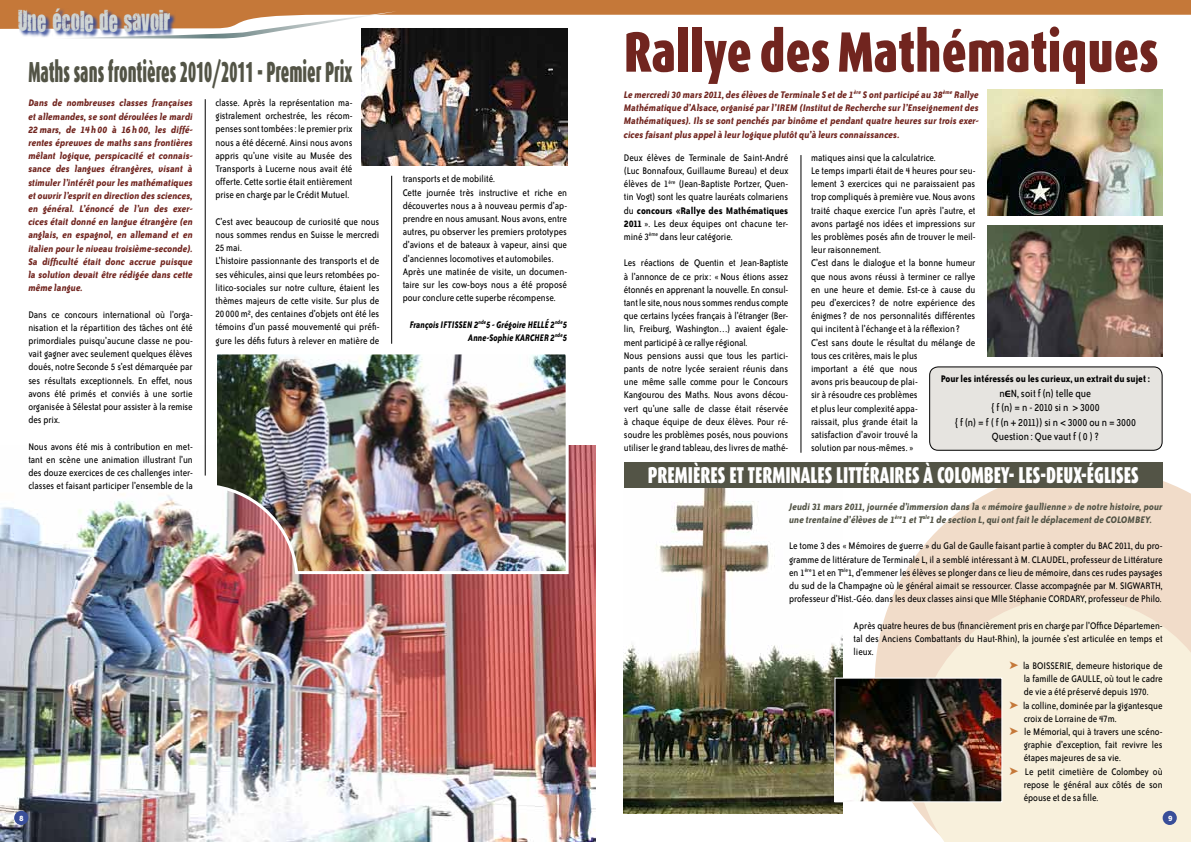
<style>
.page{position:relative;width:1191px;height:842px;background:#fff}
.page>*{position:absolute;margin:0;border:0;box-sizing:border-box;transform-origin:0 0}
.t1{font:900 57px "Dax";color:#71251f;scale:.9 1}
.t2{font:900 29px "Dax";color:#535446;scale:.6 1}
.t3{font:24px "You Are Loved";color:#cfd5d5;scale:.85 1}
.t4{font:900 23px "Dax";color:#fff;scale:.8 1}
.t5{font:12px/14.4px "Bailey Sans ITC";color:#000;text-align:center;scale:.9 1}
.t6{font:11px/13.2px "Bailey Sans ITC";color:#000;text-align:justify;scale:.9 1}
.t7{font:italic 700 11px/13.2px "Bailey Sans ITC";color:#71251f;text-align:justify;scale:.9 1}
.t8{font:italic 700 11px/13.2px "Bailey Sans ITC";color:#535446;scale:.9 1}
.t9{font:italic 700 11px/13.2px "Bailey Sans ITC";color:#000;scale:.8 1}
.t10{font:700 11px "Bailey Sans ITC";color:#000;scale:.9 1}
.t11{font:700 9px "Bailey Sans ITC";color:#fff}
.t12{font:italic 700 6.4px "Bailey Sans ITC";color:#000;scale:.8 1}
.s1{font-size:11px}
.s2{font-weight:700}
.s3{font-family:"Denmark";font-size:9px}
.s4{color:#c57839}
</style>
<div class="page">
<svg style="left:875px;top:468px;width:316px;height:340px;fill:#f1dcc9"></svg>
<svg style="left:916px;top:597px;width:275px;height:245px;background:#f7edda"></svg>
<img style="left:0;top:445px;width:595px;height:397px">
<div style="left:14px;top:811px;width:14px;height:14px;background:#394e99;border-radius:50%"></div>
<div style="left:1162px;top:811px;width:14px;height:14px;background:#394e99;border-radius:50%"></div>
<img style="left:361px;top:38px;width:206px;height:128px">
<img style="left:987px;top:89px;width:175px;height:127px">
<img style="left:624px;top:488px;width:219px;height:326px">
<svg style="left:0;top:0;width:1191px;height:38px"></svg>
<svg style="left:18px;top:8px;width:158px;height:30px;background:#977f81"></svg>
<img style="left:212px;top:354px;width:358px;height:222px">
<hr style="left:205px;top:99px;width:1px;height:377px;background:#000">
<hr style="left:391px;top:176px;width:1px;height:168px;background:#000">
<div style="left:624px;top:463px;width:538px;height:25px;background:#535446"></div>
<div style="left:929px;top:367px;width:233px;height:83px;background:#e6e4e0;border-radius:9px"></div>
<div style="left:929px;top:366px;width:233px;height:85px;border:1px solid #000;border-radius:9px"></div>
<img style="left:836px;top:679px;width:164px;height:121px">
<div style="left:834px;top:677px;width:168px;height:125px;border:1px solid #fff"></div>
<hr style="left:800px;top:155px;width:1px;height:298px;background:#000">
<img style="left:987px;top:225px;width:175px;height:131px">
<h3 class="t3" style="left:18px;top:4px;width:180px">Une école de savoir</h3>
<h2 class="t2" style="left:28px;top:55px;width:541px">Maths sans frontières 2010/2011 - Premier Prix</h2>
<p class="t7" style="left:28px;top:96px;width:184px">Dans de nombreuses classes françaises et allemandes, se sont déroulées le mardi 22 mars, de 14h00 à 16h00, les diffé&shy;rentes épreuves de maths sans frontières mêlant logique, perspicacité et connais&shy;sance des langues étrangères, visant à stimuler l’intérêt pour les mathématiques et ouvrir l’esprit en direction des sciences, en général. L’énoncé de l’un des exer&shy;cices était donné en langue étrangère (en anglais, en espagnol, en allemand et en italien pour le niveau troisième-seconde).<br>Sa difficulté était donc accrue puisque la solution devait être rédigée dans cette même langue.</p>
<p class="t6" style="left:28px;top:308px;width:184px">Dans ce concours international où l’orga&shy;nisation et la répartition des tâches ont été primordiales puisqu’aucune classe ne pou&shy;vait gagner avec seulement quelques élèves doués, notre Seconde 5 s’est démarquée par ses résultats exceptionnels. En effet, nous avons été primés et conviés à une sortie organisée à Sélestat pour assister à la remise des prix.</p>
<p class="t6" style="left:28px;top:440px;width:184px">Nous avons été mis à contribution en met&shy;tant en scène une animation illustrant l’un des douze exercices de ces challenges inter&shy;classes et faisant participer l’ensemble de la</p>
<p class="t6" style="left:215px;top:96px;width:154px">classe. Après la représentation ma&shy;gistralement orchestrée, les récom&shy;penses sont tombées: le premier prix nous a été décerné. Ainsi nous avons appris qu’une visite au Musée des Transports à Lucerne nous avait été offerte. Cette sortie était entièrement prise en charge par le Crédit Mutuel.</p>
<p class="t6" style="left:215px;top:215px;width:184px;text-align:left">C’est avec beaucoup de curiosité que nous nous sommes rendus en Suisse le mercredi 25 mai.<br>L’histoire passionnante des transports et de ses véhicules, ainsi que leurs retombées po&shy;litico-sociales sur notre culture, étaient les thèmes majeurs de cette visite. Sur plus de 20 000 m², des centaines d’objets ont été les témoins d’un passé mouvementé qui préfi&shy;gure les défis futurs à relever en matière de</p>
<p class="t6" style="left:403px;top:173px;width:184px;text-align:left">transports et de mobilité.<br>Cette journée très instructive et riche en découvertes nous a à nouveau permis d’ap&shy;prendre en nous amusant. Nous avons, entre autres, pu observer les premiers prototypes d’avions et de bateaux à vapeur, ainsi que d’anciennes locomotives et automobiles.<br>Après une matinée de visite, un documen&shy;taire sur les cow-boys nous a été proposé pour conclure cette superbe récompense.</p>
<p class="t9" style="left:410px;top:318px;width:49px">François Iftissen</p>
<p class="t9" style="left:468px;top:318px;width:125px;text-indent:6px">2<sup>nde</sup>5 - Grégoire Hellé 2<sup>nde</sup>5<br>Anne-Sophie Karcher</p>
<p class="t12" style="left:550px;top:332px;width:22px"><span class="s1">2</span>nde<span class="s1">5</span></p>
<h1 class="t1" style="left:624px;top:20px;width:595px">Rallye des Mathématiques</h1>
<p class="t7" style="left:624px;top:88px;width:396px">Le mercredi 30 mars 2011, des élèves de Terminale S et de 1<sup>ère</sup> S ont participé au 38<sup>ème</sup> Rallye Mathématique d’Alsace, organisé par l’IREM (Institut de Recherche sur l’Enseignement des Mathématiques). Ils se sont penchés par binôme et pendant quatre heures sur trois exer&shy;cices faisant plus appel à leur logique plutôt qu’à leurs connaissances.</p>
<p class="t6" style="left:624px;top:151px;width:184px">Deux élèves de Terminale de Saint-André (Luc Bonnafoux, Guillaume Bureau) et deux élèves de 1<sup>ère</sup> (Jean-Baptiste Portzer, Quen&shy;tin Vogt) sont les quatre lauréats colmariens du <span class="s2">concours «Rallye des Mathématiques 2011</span> ». Les deux équipes ont chacune ter&shy;miné 3<sup>ème</sup> dans leur catégorie.</p>
<p class="t6" style="left:624px;top:257px;width:184px;text-align:left">Les réactions de Quentin et Jean-Baptiste à l’annonce de ce prix : « Nous étions assez étonnés en apprenant la nouvelle. En consul&shy;tant le site, nous nous sommes rendus compte que certains lycées français à l’étranger (Ber&shy;lin, Freiburg, Washington…) avaient égale&shy;ment participé à ce rallye régional.<br>Nous pensions aussi que tous les partici&shy;pants de notre lycée seraient réunis dans une même salle comme pour le Concours Kangourou des Maths. Nous avons décou&shy;vert qu’une salle de classe était réservée à chaque équipe de deux élèves. Pour ré&shy;soudre les problèmes posés, nous pouvions utiliser le grand tableau, des livres de mathé-</p>
<p class="t6" style="left:811px;top:151px;width:184px;text-align:left">matiques ainsi que la calculatrice.<br>Le temps imparti était de 4 heures pour seu&shy;lement 3 exercices qui ne paraissaient pas trop compliqués à première vue. Nous avons traité chaque exercice l’un après l’autre, et avons partagé nos idées et impressions sur les problèmes posés afin de trouver le meil&shy;leur raisonnement.<br>C’est dans le dialogue et la bonne humeur que nous avons réussi à terminer ce rallye en une heure et demie. Est-ce à cause du peu d’exercices? de notre expérience des énigmes? de nos personnalités différentes qui incitent à l’échange et à la réflexion ?<br>C’est sans doute le résultat du mélange de tous ces critères, mais le plus<br>important a été que nous<br>avons pris beaucoup de plai-<br>sir à résoudre ces problèmes<br>et plus leur complexité appa-<br>raissait, plus grande était la<br>satisfaction d’avoir trouvé la<br>solution par nous-mêmes. »</p>
<h3 class="t4" style="left:648px;top:462px;width:614px">PREMIÈRES ET TERMINALES LITTÉRAIRES À COLOMBEY- LES-DEUX-ÉGLISES</h3>
<p class="t10" style="left:940px;top:373px;width:234px">Pour les intéressés ou les curieux, un extrait du sujet :</p>
<p class="t5" style="left:954px;top:386px;width:203px">n<span class="s3">E</span>N, soit f (n) telle que<br>{ f (n) = n - 2010 si n &gt; 3000<br>{ f (n) = f ( f (n + 2011)) si n &lt; 3000 ou n = 3000<br>Question : Que vaut f ( 0 ) ?</p>
<p class="t8" style="left:789px;top:500px;width:416px">Jeudi 31 mars 2011, journée d’immersion dans la « mémoire gaullienne » de notre histoire, pour une trentaine d’élèves de 1<sup>ère</sup>1 et T<sup>ale</sup>1 de section L, qui ont fait le déplacement de COLOMBEY.</p>
<p class="t6" style="left:789px;top:540px;width:416px">Le tome 3 des « Mémoires de guerre » du Gal de Gaulle faisant partie à compter du BAC 2011, du pro&shy;gramme de littérature de Terminale L, il a semblé intéressant à M. CLAUDEL, professeur de Littérature en 1<sup>ère</sup>1 et en T<sup>ale</sup>1, d’emmener les élèves se plonger dans ce lieu de mémoire, dans ces rudes paysages du sud de la Champagne où le général aimait se ressourcer. Classe accompagnée par M. SIGWARTH, professeur d’Hist.-Géo. dans les deux classes ainsi que Mlle Stéphanie CORDARY, professeur de Philo.</p>
<p class="t6" style="left:853px;top:619px;width:345px">Après quatre heures de bus (financièrement pris en charge par l’Office Départemen&shy;tal des Anciens Combattants du Haut-Rhin), la journée s’est articulée en temps et lieux.</p>
<p class="t6" style="left:1009px;top:659px;width:172px"><span class="s4">➤</span> la BOISSERIE, demeure historique de</p>
<p class="t6" style="left:1023px;top:672px;width:156px">la famille de GAULLE, où tout le cadre</p>
<p class="t6" style="left:1023px;top:685px;width:140px">de vie a été préservé depuis 1970.</p>
<p class="t6" style="left:1009px;top:699px;width:172px"><span class="s4">➤</span> la colline, dominée par la gigantesque</p>
<p class="t6" style="left:1023px;top:712px;width:105px">croix de Lorraine de 47m.</p>
<p class="t6" style="left:1009px;top:725px;width:172px"><span class="s4">➤</span> le Mémorial, qui à travers une scéno-</p>
<p class="t6" style="left:1023px;top:738px;width:156px">graphie d’exception, fait revivre les</p>
<p class="t6" style="left:1023px;top:751px;width:110px">étapes majeures de sa vie.</p>
<p class="t6" style="left:1009px;top:765px;width:172px"><span class="s4">➤</span> Le petit cimetière de Colombey où</p>
<p class="t6" style="left:1023px;top:778px;width:156px">repose le général aux côtés de son</p>
<p class="t6" style="left:1023px;top:791px;width:84px">épouse et de sa fille.</p>
<p class="t11" style="left:19px;top:813px;width:6px">8</p>
<p class="t11" style="left:1168px;top:813px;width:6px">9</p>
</div>
